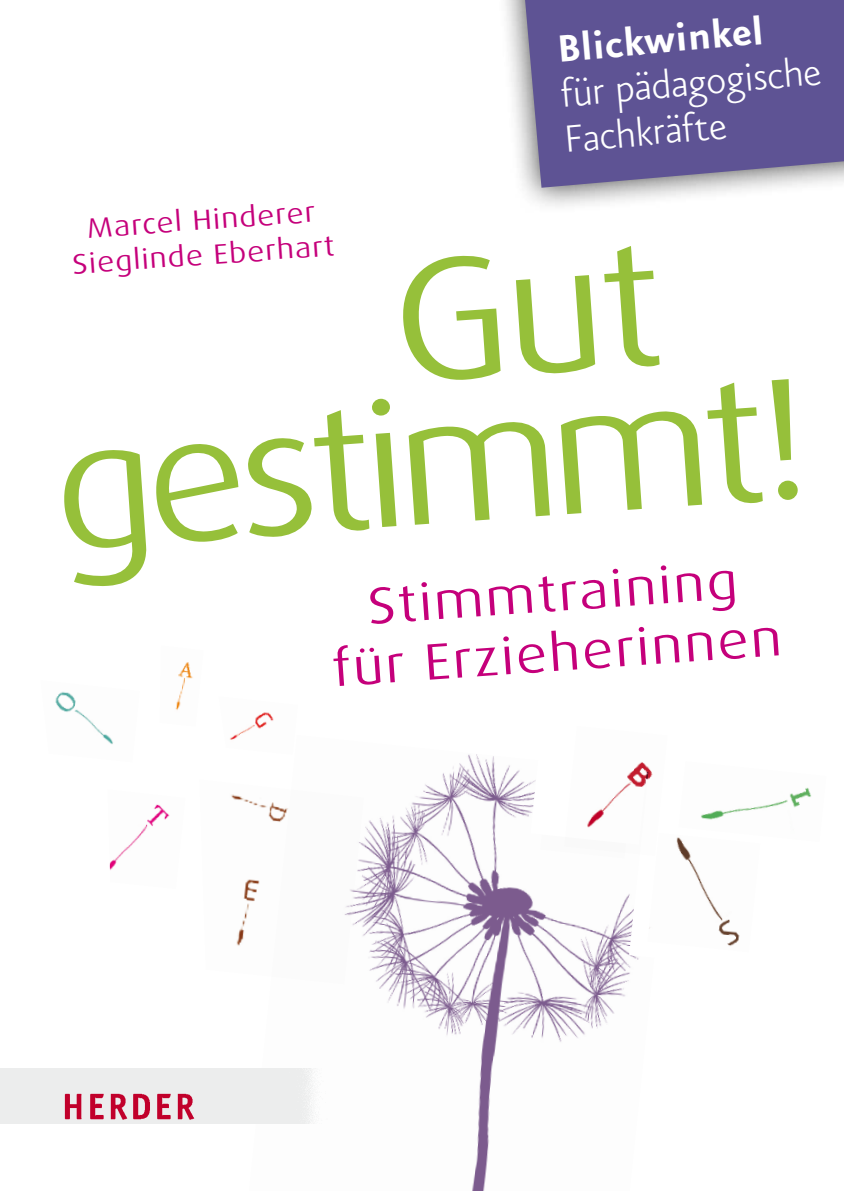
<style>
.page{position:relative;width:844px;height:1191px;background:#fff}
.page>*{position:absolute;margin:0;border:0;box-sizing:border-box;transform-origin:0 0}
.t1{font:173.25px/143.5px "Dax Wide";color:#96c03a;scale:.96 1}
.t2{font:51.27px/59.9px "Dax Wide";color:#c5007b;text-align:center}
.t3{font:300 45.32px/45.3px "Eureka Sans CE";color:#fff}
.t4{font:700 45.32px "Eureka Sans";color:#fff}
.t5{font:28px/35px "Dax Wide";color:#c5007b;text-align:center}
</style>
<div class="page">
<img style="left:175px;top:662px;width:18px;height:48px">
<img style="left:248px;top:754px;width:381px;height:437px">
<div style="left:495px;top:0;width:348px;height:214px;background:#000;opacity:.75"></div>
<svg style="left:523px;top:0;width:320px;height:188px;background:#695f99"></svg>
<img style="left:207px;top:1068px;width:206px;height:55px">
<img style="left:1px;top:1068px;width:206px;height:55px">
<img style="left:55px;top:691px;width:58px;height:53px">
<img style="left:109px;top:804px;width:61px;height:67px">
<img style="left:230px;top:712px;width:44px;height:28px">
<img style="left:540px;top:845px;width:89px;height:13px">
<svg style="left:530px;top:754px;width:34px;height:91px"></svg>
<img style="left:564px;top:754px;width:89px;height:102px">
<img style="left:701px;top:787px;width:111px;height:33px">
<img style="left:231px;top:779px;width:132px;height:205px">
<img style="left:647px;top:833px;width:93px;height:113px">
<hr style="left:0;top:0;width:1px;height:1191px;background:#5e5394">
<h3 class="t4" style="left:554px;top:26px;width:209px;rotate:-5deg">Blickwinkel</h3>
<h3 class="t3" style="left:559px;top:72px;width:262px;rotate:-5deg">für pädagogische<br>Fachkräfte</h3>
<p class="t5" style="left:69px;top:212px;width:264px;rotate:-4deg">Marcel Hinderer<br>Sieglinde Eberhart</p>
<h1 class="t1" style="left:40px;top:277px;width:786px;text-indent:349px;rotate:-4deg">Gut gestimmt!</h1>
<h2 class="t2" style="left:326px;top:580px;width:451px;rotate:-4deg">Stimmtraining für Erzieherinnen</h2>
</div>
